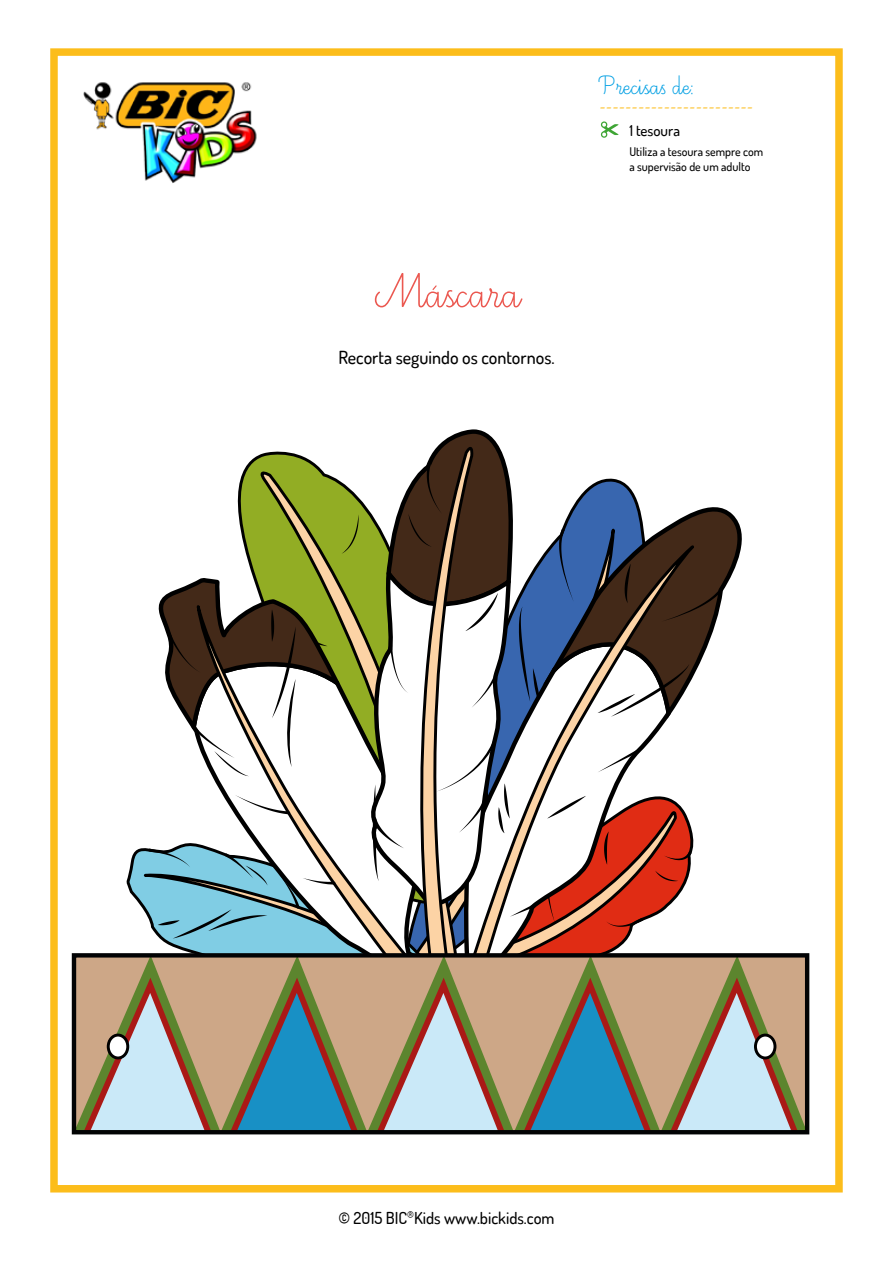
<style>
.page{position:relative;width:893px;height:1263px;background:#fff}
.page>*{position:absolute;margin:0;border:0;box-sizing:border-box;transform-origin:0 0}
.t1{font:60px "Ecriture A Romain Orne";color:#eb5850}
.t2{font:33px "Ecriture A Romain Orne";color:#009fe3}
.t3{font:500 18px "Dosis";color:#000}
.t4{font:18px "Minion Pro";color:#fcbd1b}
.t5{font:500 16.5px "Dosis";color:#000}
.t6{font:500 15px "Dosis";color:#000}
.t7{font:500 12px/14.4px "Dosis";color:#000}
</style>
<div class="page">
<div style="left:50px;top:48px;width:793px;height:1144px;border:8px solid #fcbd1b"></div>
<img style="left:83px;top:82px;width:174px;height:101px">
<svg style="left:432px;top:285px;width:5px;height:5px"></svg>
<svg style="left:600px;top:121px;width:19px;height:17px"></svg>
<svg style="left:74px;top:429px;width:736px;height:706px"></svg>
<div style="left:755px;top:1035px;width:20px;height:23px;background:#fff;border-radius:50%"></div>
<div style="left:754px;top:1033px;width:22px;height:26px;border:3px solid #000;border-radius:50%"></div>
<div style="left:108px;top:1035px;width:20px;height:23px;background:#fff;border-radius:50%"></div>
<div style="left:107px;top:1033px;width:22px;height:26px;border:3px solid #000;border-radius:50%"></div>
<h1 class="t1" style="left:373px;top:262px;width:148px">Mascara</h1>
<h3 class="t3" style="left:338px;top:346px;width:218px">Recorta seguindo os contornos.</h3>
<h2 class="t2" style="left:600px;top:69px;width:96px">Precisas de:</h2>
<h3 class="t4" style="left:600px;top:94px;width:155px">------------------------</h3>
<p class="t6" style="left:629px;top:121px;width:52px">1 tesoura</p>
<p class="t7" style="left:629px;top:145px;width:135px">Utiliza a tesoura sempre com a supervisão de um adulto</p>
<h3 class="t5" style="left:338px;top:1207px;width:218px">© 2015 BIC<sup>®</sup>Kids www.bickids.com</h3>
</div>
